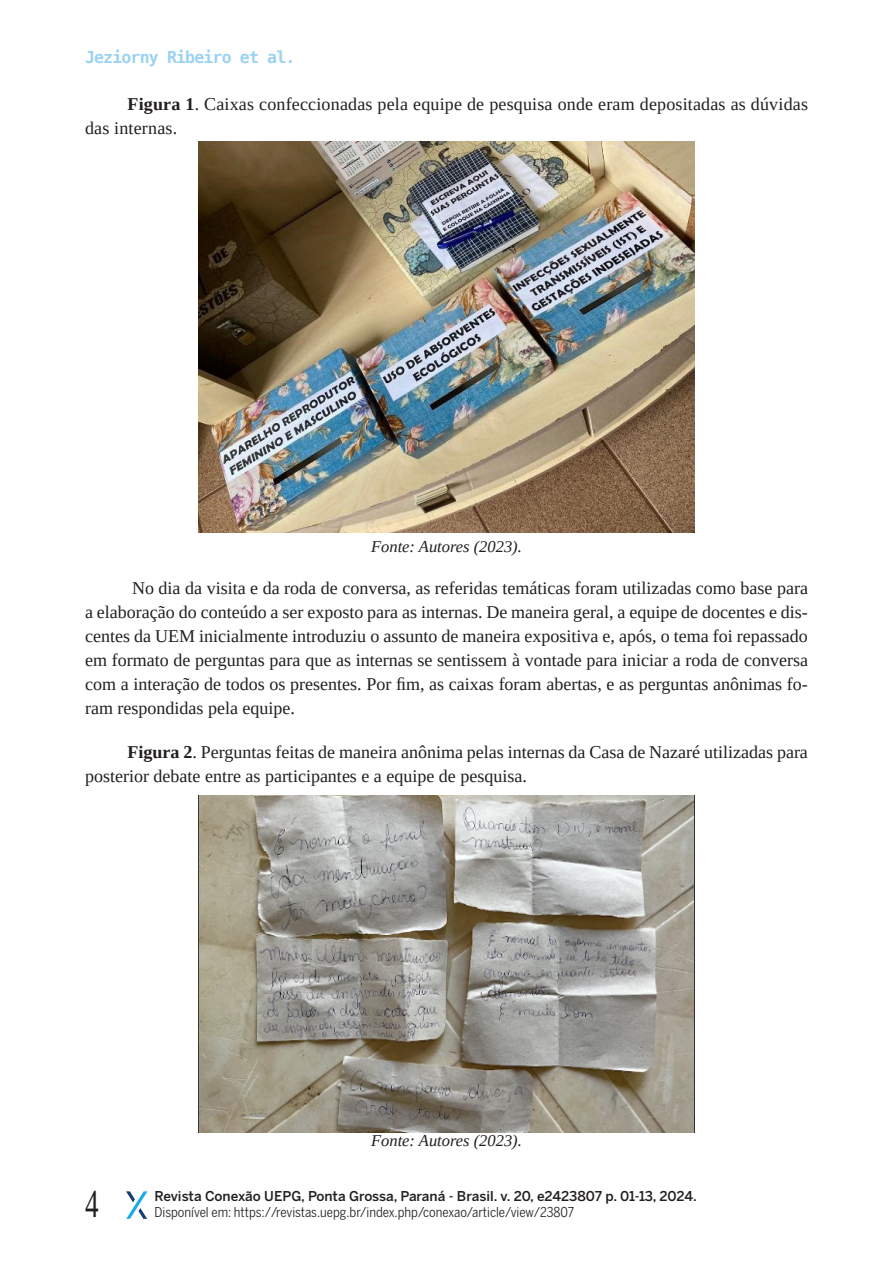
<style>
.page{position:relative;width:893px;height:1263px;background:#fff}
.page>*{position:absolute;margin:0;border:0;box-sizing:border-box;transform-origin:0 0}
.t1{font:39.9px "Liberation Serif";color:#231f20;scale:.68 1}
.TEXTO_ARTIGO{font:18px/24px "Liberation Serif";color:#231f20}
.FONTE{font:italic 16.5px "Liberation Serif";color:#231f20}
.t2{font:700 16.5px "DejaVu Sans Mono";letter-spacing:-.05em;color:#9bd2f1}
.t3{font:13.5px "Benton Sans Cond";color:#231f20}
.t4{font:500 13.5px "Benton Sans";color:#231f20}
.s1{font-weight:700}
</style>
<div class="page">
<svg style="left:126px;top:1191px;width:21px;height:28px"></svg>
<img style="left:198px;top:142px;width:496px;height:391px">
<img style="left:198px;top:796px;width:497px;height:336px">
<p class="t2" style="left:85px;top:45px;width:212px">Jeziorny Ribeiro et al.</p>
<p class="TEXTO_ARTIGO" style="left:85px;top:92px;width:724px;text-indent:43px"><span class="s1">Figura 1</span>. Caixas confeccionadas pela equipe de pesquisa onde eram depositadas as dúvidas das internas.</p>
<p class="FONTE" style="left:371px;top:536px;width:152px">Fonte: Autores (2023).</p>
<p class="TEXTO_ARTIGO" style="left:85px;top:575px;width:724px;text-align:justify;text-indent:47px">No dia da visita e da roda de conversa, as referidas temáticas foram utilizadas como base para a elaboração do conteúdo a ser exposto para as internas. De maneira geral, a equipe de docentes e dis&shy;centes da UEM inicialmente introduziu o assunto de maneira expositiva e, após, o tema foi repassado em formato de perguntas para que as internas se sentissem à vontade para iniciar a roda de conversa com a interação de todos os presentes. Por fim, as caixas foram abertas, e as perguntas anônimas fo&shy;ram respondidas pela equipe.</p>
<p class="TEXTO_ARTIGO" style="left:85px;top:740px;width:724px;text-indent:43px"><span class="s1">Figura 2</span>. Perguntas feitas de maneira anônima pelas internas da Casa de Nazaré utilizadas para posterior debate entre as participantes e a equipe de pesquisa.</p>
<h1 class="t1" style="left:85px;top:1178px;width:21px">4</h1>
<p class="FONTE" style="left:371px;top:1130px;width:152px">Fonte: Autores (2023).</p>
<p class="t4" style="left:155px;top:1188px;width:544px">Revista Conexão UEPG, Ponta Grossa, Paraná - Brasil. v. 20, e2423807 p. 01-13, 2024.</p>
<p class="t3" style="left:155px;top:1205px;width:421px">Disponível em: https://revistas.uepg.br/index.php/conexao/article/view/23807</p>
</div>
